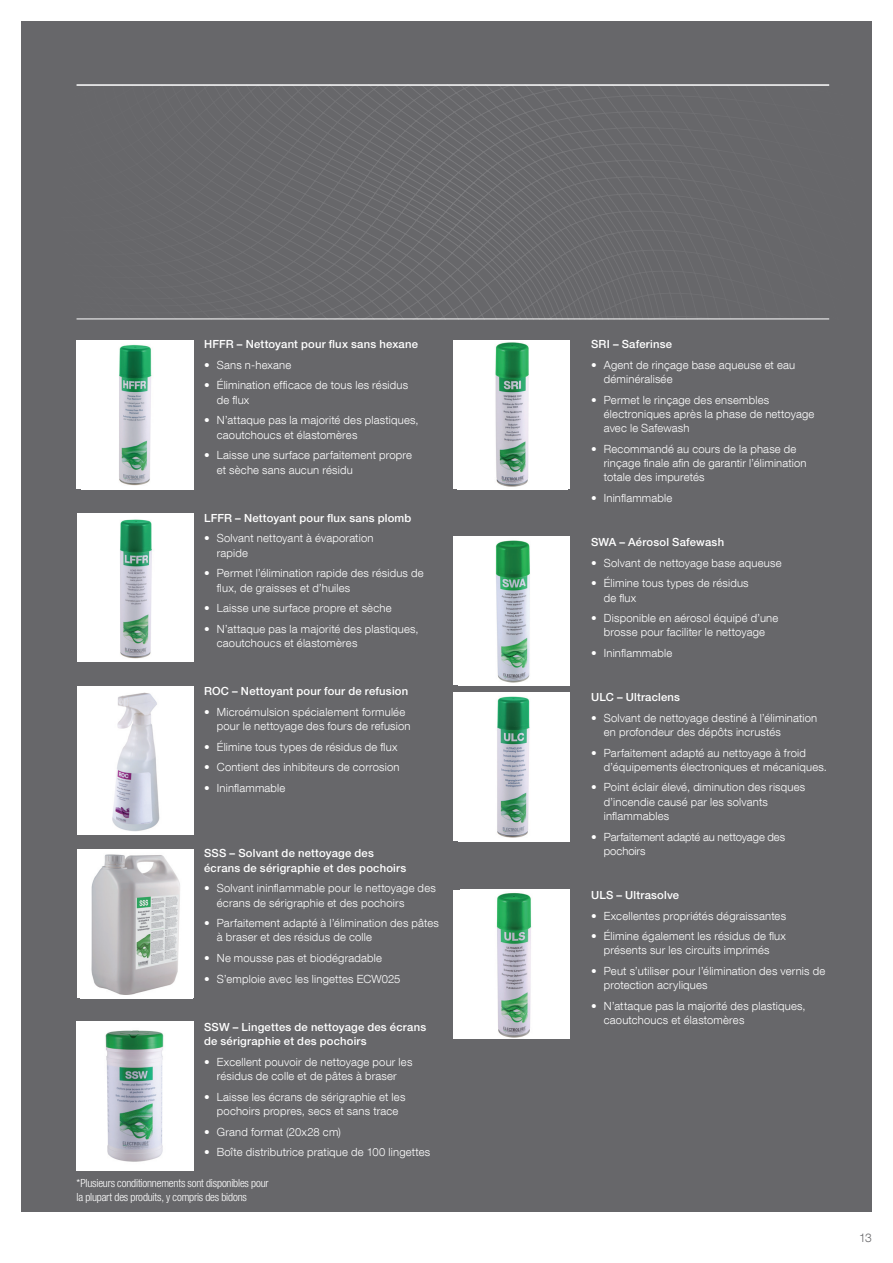
<style>
.page{position:relative;width:893px;height:1263px;background:#fff}
.page>*{position:absolute;margin:0;border:0;box-sizing:border-box;transform-origin:0 0}
.t1{font:300 12px "Helvetica Neue LT Com";color:#67676a}
.t2{font:300 11.25px/14.2px "Helvetica Neue LT Com";letter-spacing:.02em;color:#fff}
.t3{font:500 11.25px/14.2px "Helvetica Neue LT Pro";letter-spacing:.02em;color:#fff}
.t4{font:300 condensed 11.25px/13.5px "Helvetica Neue LT Com";letter-spacing:-.015em;color:#fff}
.t5{font:300 11.25px/14.2px "Helvetica Neue LT Com";color:#fff}
</style>
<div class="page">
<div style="left:21px;top:21px;width:851px;height:1191px;background:#67676a"></div>
<svg style="left:76px;top:84px;width:754px;height:235px"></svg>
<hr style="left:77px;top:84px;width:752px;height:2px;background:#fff">
<hr style="left:77px;top:319px;width:752px;height:1px;background:#fff">
<div style="left:77px;top:513px;width:116px;height:149px;background:#fff"></div>
<img style="left:120px;top:519px;width:32px;height:140px">
<div style="left:453px;top:692px;width:117px;height:149px;background:#fff"></div>
<img style="left:497px;top:696px;width:33px;height:142px">
<div style="left:76px;top:340px;width:117px;height:149px;background:#fff"></div>
<img style="left:119px;top:344px;width:33px;height:142px">
<div style="left:453px;top:890px;width:117px;height:148px;background:#fff"></div>
<img style="left:496px;top:893px;width:36px;height:145px">
<div style="left:453px;top:536px;width:117px;height:149px;background:#fff"></div>
<img style="left:495px;top:540px;width:35px;height:143px">
<div style="left:77px;top:849px;width:116px;height:149px;background:#fff"></div>
<img style="left:91px;top:854px;width:89px;height:141px">
<div style="left:77px;top:686px;width:116px;height:149px;background:#fff"></div>
<img style="left:112px;top:692px;width:48px;height:140px">
<div style="left:453px;top:340px;width:117px;height:149px;background:#fff"></div>
<img style="left:495px;top:342px;width:34px;height:145px">
<img style="left:77px;top:1021px;width:116px;height:149px">
<p class="t3" style="left:204px;top:337px;width:215px">HFFR – Nettoyant pour flux sans hexane</p>
<p class="t2" style="left:204px;top:357px;width:89px">• Sans n-hexane</p>
<p class="t2" style="left:217px;top:378px;width:193px;text-indent:-13px">• Élimination efficace de tous les résidus de flux</p>
<p class="t2" style="left:217px;top:413px;width:203px;text-indent:-13px">• N’attaque pas la majorité des plastiques, caoutchoucs et élastomères</p>
<p class="t2" style="left:217px;top:448px;width:197px;text-indent:-13px">• Laisse une surface parfaitement propre et sèche sans aucun résidu</p>
<p class="t3" style="left:204px;top:510px;width:209px">LFFR – Nettoyant pour flux sans plomb</p>
<p class="t2" style="left:217px;top:531px;width:158px;text-indent:-13px">• Solvant nettoyant à évaporation rapide</p>
<p class="t2" style="left:217px;top:566px;width:208px;text-indent:-13px">• Permet l’élimination rapide des résidus de flux, de graisses et d’huiles</p>
<p class="t2" style="left:204px;top:601px;width:189px">• Laisse une surface propre et sèche</p>
<p class="t2" style="left:217px;top:621px;width:203px;text-indent:-13px">• N’attaque pas la majorité des plastiques, caoutchoucs et élastomères</p>
<p class="t3" style="left:204px;top:684px;width:206px">ROC – Nettoyant pour four de refusion</p>
<p class="t2" style="left:217px;top:705px;width:195px;text-indent:-13px">• Microémulsion spécialement formulée pour le nettoyage des fours de refusion</p>
<p class="t2" style="left:204px;top:739px;width:195px">• Élimine tous types de résidus de flux</p>
<p class="t2" style="left:204px;top:760px;width:197px">• Contient des inhibiteurs de corrosion</p>
<p class="t2" style="left:204px;top:781px;width:83px">• Ininflammable</p>
<p class="t3" style="left:204px;top:846px;width:204px">SSS – Solvant de nettoyage des écrans de sérigraphie et des pochoirs</p>
<p class="t2" style="left:217px;top:881px;width:220px;text-indent:-13px">• Solvant ininflammable pour le nettoyage des écrans de sérigraphie et des pochoirs</p>
<p class="t2" style="left:217px;top:916px;width:224px;text-indent:-13px">• Parfaitement adapté à l’élimination des pâtes à braser et des résidus de colle</p>
<p class="t2" style="left:204px;top:951px;width:179px">• Ne mousse pas et biodégradable</p>
<p class="t2" style="left:204px;top:971px;width:198px">• S’emploie avec les lingettes ECW025</p>
<p class="t3" style="left:204px;top:1020px;width:224px">SSW – Lingettes de nettoyage des écrans de sérigraphie et des pochoirs</p>
<p class="t2" style="left:204px;top:1054px;width:210px;text-align:center">• Excellent pouvoir de nettoyage pour les résidus de colle et de pâtes à braser</p>
<p class="t2" style="left:204px;top:1089px;width:203px;text-align:center">• Laisse les écrans de sérigraphie et les pochoirs propres, secs et sans trace</p>
<p class="t2" style="left:204px;top:1124px;width:138px">• Grand format (20x28 cm)</p>
<p class="t2" style="left:204px;top:1145px;width:228px">• Boîte distributrice pratique de 100 lingettes</p>
<p class="t4" style="left:77px;top:1177px;width:194px">*Plusieurs conditionnements sont disponibles pour la plupart des produits, y compris des bidons</p>
<p class="t3" style="left:591px;top:337px;width:82px">SRI – Saferinse</p>
<p class="t2" style="left:604px;top:357px;width:193px;text-indent:-13px">• Agent de rinçage base aqueuse et eau déminéralisée</p>
<p class="t2" style="left:604px;top:392px;width:212px;text-indent:-13px">• Permet le rinçage des ensembles électroniques après la phase de nettoyage avec le Safewash</p>
<p class="t2" style="left:604px;top:441px;width:204px;text-indent:-13px">• Recommandé au cours de la phase de rinçage finale afin de garantir l’élimination totale des impuretés</p>
<p class="t2" style="left:591px;top:491px;width:83px">• Ininflammable</p>
<p class="t3" style="left:591px;top:535px;width:135px">SWA – Aérosol Safewash</p>
<p class="t2" style="left:591px;top:555px;width:192px">• Solvant de nettoyage base aqueuse</p>
<p class="t2" style="left:604px;top:576px;width:146px;text-indent:-13px">• Élimine tous types de résidus de flux</p>
<p class="t2" style="left:591px;top:611px;width:189px;text-align:center">• Disponible en aérosol équipé d’une brosse pour faciliter le nettoyage</p>
<p class="t2" style="left:591px;top:646px;width:83px">• Ininflammable</p>
<p class="t3" style="left:591px;top:690px;width:91px">ULC – Ultraclens</p>
<p class="t2" style="left:604px;top:710px;width:215px;text-indent:-13px">• Solvant de nettoyage destiné à l’élimination en profondeur des dépôts incrustés</p>
<p class="t2" style="left:604px;top:745px;width:225px;text-indent:-13px">• Parfaitement adapté au nettoyage à froid d’équipements électroniques et mécaniques.</p>
<p class="t2" style="left:604px;top:780px;width:203px;text-indent:-13px">• Point éclair élevé, diminution des risques d’incendie causé par les solvants inflammables</p>
<p class="t5" style="left:604px;top:829px;width:183px;text-indent:-13px">• Parfaitement adapté au nettoyage des pochoirs</p>
<p class="t3" style="left:591px;top:888px;width:90px">ULS – Ultrasolve</p>
<p class="t2" style="left:591px;top:908px;width:197px">• Excellentes propriétés dégraissantes</p>
<p class="t2" style="left:591px;top:929px;width:196px;text-align:center">• Élimine également les résidus de flux présents sur les circuits imprimés</p>
<p class="t2" style="left:604px;top:964px;width:223px;text-indent:-13px">• Peut s’utiliser pour l’élimination des vernis de protection acryliques</p>
<p class="t2" style="left:604px;top:998px;width:203px;text-indent:-13px">• N’attaque pas la majorité des plastiques, caoutchoucs et élastomères</p>
<p class="t1" style="left:859px;top:1230px;width:14px">13</p>
</div>
